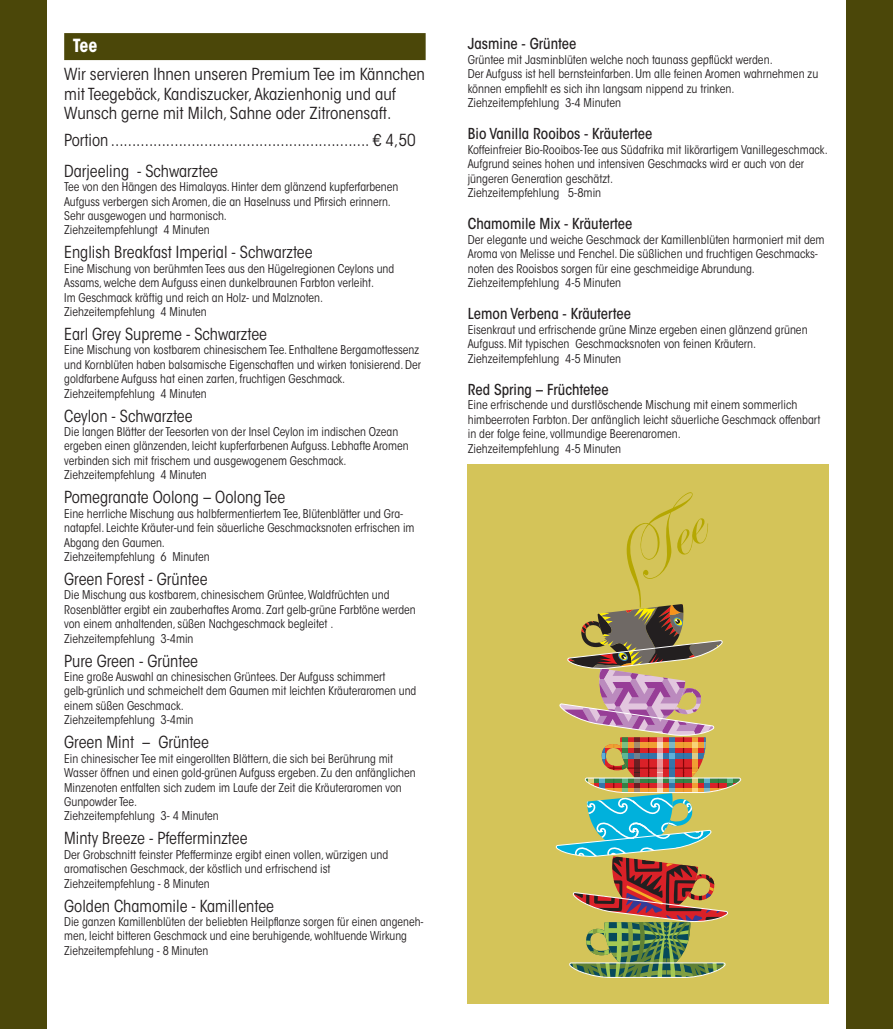
<style>
.page{position:relative;width:893px;height:1029px;background:#fff}
.page>*{position:absolute;margin:0;border:0;box-sizing:border-box;transform-origin:0 0}
.t1{font:700 condensed 18px "ITC Avant Garde Std";color:#fff}
.t2{font:condensed 16.5px/19.8px "ITC Avant Garde Std";color:#231f20}
.t3{font:500 condensed 15px "ITC Avant Garde Std";color:#231f20}
.t4{font:condensed 12px/14.4px "ITC Avant Garde Std";color:#231f20}
</style>
<div class="page">
<div style="left:64px;top:33px;width:362px;height:27px;background:#4b4709"></div>
<div style="left:846px;top:0;width:47px;height:1029px;background:#4b4709"></div>
<div style="left:0;top:0;width:47px;height:1029px;background:#4b4709"></div>
<div style="left:468px;top:464px;width:361px;height:539px;background:#d4c459"></div>
<svg style="left:555px;top:492px;width:187px;height:486px"></svg>
<p class="t1" style="left:73px;top:34px;width:26px">Tee</p>
<p class="t2" style="left:64px;top:64px;width:362px">Wir servieren Ihnen unseren Premium Tee im Kännchen mit Teegebäck, Kandiszucker, Akazienhonig und auf<br>Wunsch gerne mit Milch, Sahne oder Zitronensaft.</p>
<p class="t2" style="left:64px;top:130px;width:353px">Portion ............................................................. € 4,50</p>
<p class="t2" style="left:64px;top:161px;width:155px">Darjeeling - Schwarztee</p>
<p class="t4" style="left:64px;top:180px;width:336px">Tee von den Hängen des Himalayas. Hinter dem glänzend kupferfarbenen<br>Aufguss verbergen sich Aromen, die an Haselnuss und Pfirsich erinnern.</p>
<p class="t4" style="left:64px;top:208px;width:164px">Sehr ausgewogen und harmonisch.</p>
<p class="t4" style="left:64px;top:223px;width:147px">Ziehzeitempfehlungt 4 Minuten</p>
<p class="t2" style="left:64px;top:243px;width:250px">English Breakfast Imperial - Schwarztee</p>
<p class="t4" style="left:64px;top:261px;width:332px">Eine Mischung von berühmten Tees aus den Hügelregionen Ceylons und<br>Assams, welche dem Aufguss einen dunkelbraunen Farbton verleiht.</p>
<p class="t4" style="left:64px;top:290px;width:261px">Im Geschmack kräftig und reich an Holz- und Malznoten.</p>
<p class="t4" style="left:64px;top:304px;width:144px">Ziehzeitempfehlung 4 Minuten</p>
<p class="t2" style="left:64px;top:324px;width:204px">Earl Grey Supreme - Schwarztee</p>
<p class="t4" style="left:64px;top:343px;width:358px">Eine Mischung von kostbarem chinesischem Tee. Enthaltene Bergamottessenz und Kornblüten haben balsamische Eigenschaften und wirken tonisierend. Der goldfarbene Aufguss hat einen zarten, fruchtigen Geschmack.</p>
<p class="t4" style="left:64px;top:386px;width:144px">Ziehzeitempfehlung 4 Minuten</p>
<p class="t2" style="left:64px;top:406px;width:130px">Ceylon - Schwarztee</p>
<p class="t4" style="left:64px;top:425px;width:346px">Die langen Blätter der Teesorten von der Insel Ceylon im indischen Ozean ergeben einen glänzenden, leicht kupferfarbenen Aufguss. Lebhafte Aromen verbinden sich mit frischem und ausgewogenem Geschmack.</p>
<p class="t4" style="left:64px;top:468px;width:144px">Ziehzeitempfehlung 4 Minuten</p>
<p class="t2" style="left:64px;top:488px;width:223px">Pomegranate Oolong – Oolong Tee</p>
<p class="t4" style="left:64px;top:506px;width:352px">Eine herrliche Mischung aus halbfermentiertem Tee, Blütenblätter und Gra&shy;natapfel. Leichte Kräuter-und fein säuerliche Geschmacksnoten erfrischen im<br>Abgang den Gaumen.</p>
<p class="t4" style="left:64px;top:549px;width:147px">Ziehzeitempfehlung 6 Minuten</p>
<p class="t2" style="left:64px;top:569px;width:145px">Green Forest - Grüntee</p>
<p class="t4" style="left:64px;top:588px;width:353px">Die Mischung aus kostbarem, chinesischem Grüntee, Waldfrüchten und<br>Rosenblätter ergibt ein zauberhaftes Aroma. Zart gelb-grüne Farbtöne werden von einem anhaltenden, süßen Nachgeschmack begleitet .</p>
<p class="t4" style="left:64px;top:631px;width:131px">Ziehzeitempfehlung 3-4min</p>
<p class="t2" style="left:64px;top:651px;width:135px">Pure Green - Grüntee</p>
<p class="t4" style="left:64px;top:670px;width:354px">Eine große Auswahl an chinesischen Grüntees. Der Aufguss schimmert gelb-grünlich und schmeichelt dem Gaumen mit leichten Kräuteraromen und einem süßen Geschmack.</p>
<p class="t4" style="left:64px;top:713px;width:131px">Ziehzeitempfehlung 3-4min</p>
<p class="t2" style="left:64px;top:732px;width:146px">Green Mint – Grüntee</p>
<p class="t4" style="left:64px;top:751px;width:353px">Ein chinesischer Tee mit eingerollten Blättern, die sich bei Berührung mit Wasser öffnen und einen gold-grünen Aufguss ergeben. Zu den anfänglichen Minzenoten entfalten sich zudem im Laufe der Zeit die Kräuteraromen von Gunpowder Tee.</p>
<p class="t4" style="left:64px;top:809px;width:156px">Ziehzeitempfehlung 3- 4 Minuten</p>
<p class="t2" style="left:64px;top:829px;width:185px">Minty Breeze - Pfefferminztee</p>
<p class="t4" style="left:64px;top:847px;width:326px">Der Grobschnitt feinster Pfefferminze ergibt einen vollen, würzigen und aromatischen Geschmack, der köstlich und erfrischend ist<br>Ziehzeitempfehlung - 8 Minuten</p>
<p class="t2" style="left:64px;top:896px;width:211px">Golden Chamomile - Kamillentee</p>
<p class="t4" style="left:64px;top:915px;width:361px">Die ganzen Kamillenblüten der beliebten Heilpflanze sorgen für einen angeneh&shy;men, leicht bitteren Geschmack und eine beruhigende, wohltuende Wirkung</p>
<p class="t4" style="left:64px;top:943px;width:146px">Ziehzeitempfehlung - 8 Minuten</p>
<p class="t3" style="left:468px;top:35px;width:110px">Jasmine - Grüntee</p>
<p class="t4" style="left:468px;top:52px;width:306px">Grüntee mit Jasminblüten welche noch taunass gepflückt werden.</p>
<p class="t4" style="left:468px;top:67px;width:352px">Der Aufguss ist hell bernsteinfarben. Um alle feinen Aromen wahrnehmen zu können empfiehlt es sich ihn langsam nippend zu trinken.</p>
<p class="t4" style="left:468px;top:95px;width:155px">Ziehzeitempfehlung 3-4 Minuten</p>
<p class="t3" style="left:468px;top:125px;width:186px">Bio Vanilla Rooibos - Kräutertee</p>
<p class="t4" style="left:468px;top:142px;width:362px">Koffeinfreier Bio-Rooibos-Tee aus Südafrika mit likörartigem Vanillegeschmack.<br>Aufgrund seines hohen und intensiven Geschmacks wird er auch von der jüngeren Generation geschätzt.</p>
<p class="t4" style="left:468px;top:185px;width:135px">Ziehzeitempfehlung 5-8min</p>
<p class="t3" style="left:468px;top:215px;width:166px">Chamomile Mix - Kräutertee</p>
<p class="t4" style="left:468px;top:232px;width:358px">Der elegante und weiche Geschmack der Kamillenblüten harmoniert mit dem<br>Aroma von Melisse und Fenchel. Die süßlichen und fruchtigen Geschmacks&shy;noten des Rooisbos sorgen für eine geschmeidige Abrundung.</p>
<p class="t4" style="left:468px;top:275px;width:155px">Ziehzeitempfehlung 4-5 Minuten</p>
<p class="t3" style="left:468px;top:305px;width:165px">Lemon Verbena - Kräutertee</p>
<p class="t4" style="left:468px;top:322px;width:341px">Eisenkraut und erfrischende grüne Minze ergeben einen glänzend grünen<br>Aufguss. Mit typischen Geschmacksnoten von feinen Kräutern.</p>
<p class="t4" style="left:468px;top:351px;width:155px">Ziehzeitempfehlung 4-5 Minuten</p>
<p class="t3" style="left:468px;top:380px;width:142px">Red Spring – Früchtetee</p>
<p class="t4" style="left:468px;top:398px;width:354px">Eine erfrischende und durstlöschende Mischung mit einem sommerlich himbeerroten Farbton. Der anfänglich leicht säuerliche Geschmack offenbart in der folge feine, vollmundige Beerenaromen.</p>
<p class="t4" style="left:468px;top:441px;width:155px">Ziehzeitempfehlung 4-5 Minuten</p>
</div>
